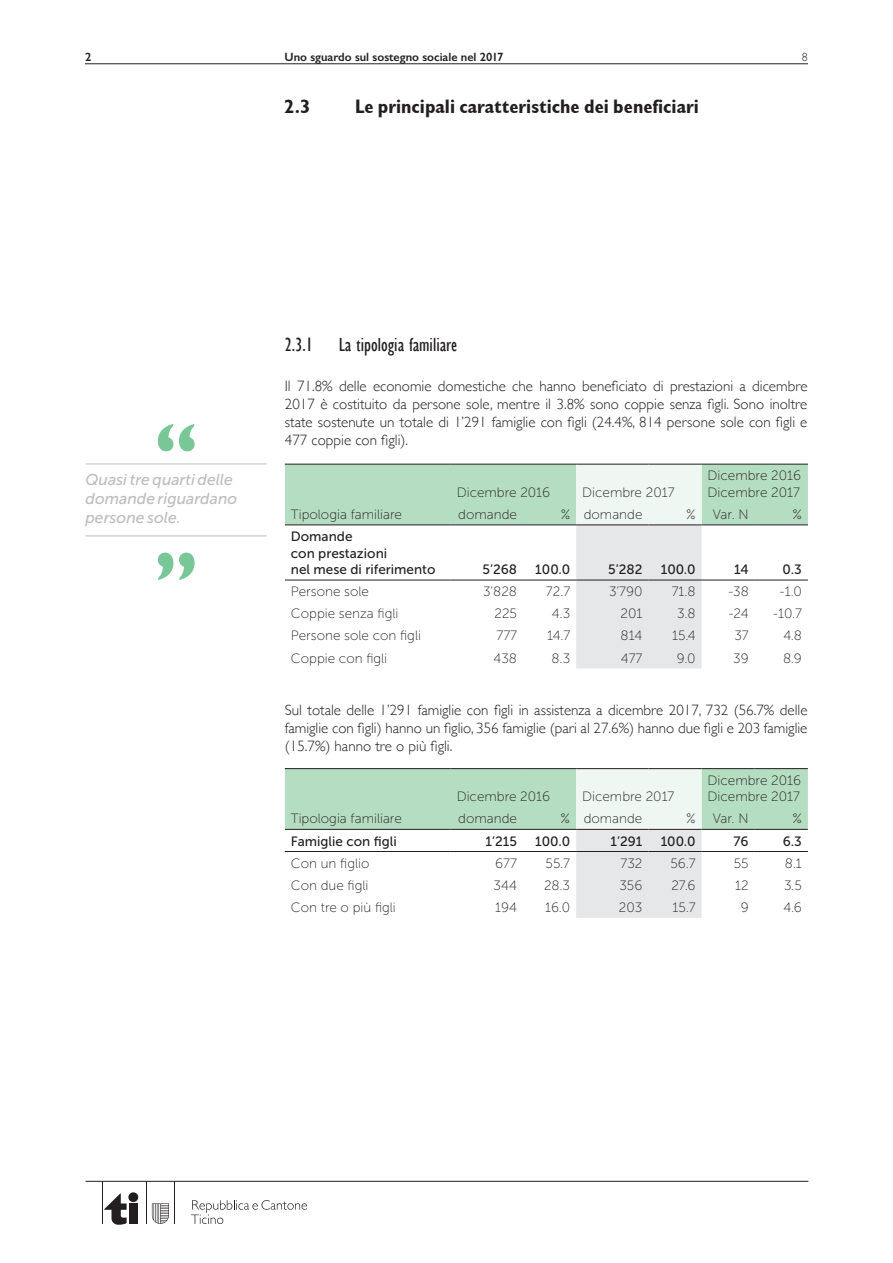
<style>
.page{position:relative;width:893px;height:1263px;background:#fff}
.page>*{position:absolute;margin:0;border:0;box-sizing:border-box;transform-origin:0 0}
.t1{font:700 condensed 19.5px "Gill Sans";color:#231f20}
.t2{font:19.5px "Gill Sans Condensed";color:#231f20}
.t3{font:italic 15.75px/18.8px "Museo Sans 500";color:#bcbdc0}
.t4{font:300 15px/18px "Gill Sans";color:#231f20;text-align:justify}
.t5{font:13.5px/16.5px "Museo Sans 100";color:#231f20}
.t6{font:13.5px/16.5px "Museo Sans 500";color:#231f20}
.t7{font:600 12px "Gill Sans";color:#231f20}
.t8{font:300 12px "Gill Sans";color:#231f20}
</style>
<div class="page">
<svg style="left:152px;top:1203px;width:17px;height:21px"></svg>
<hr style="left:147px;top:1181px;width:1px;height:43px;background:#231f20">
<hr style="left:174px;top:1181px;width:1px;height:43px;background:#231f20">
<div style="left:129px;top:1203px;width:9px;height:21px;background:#231f20"></div>
<div style="left:128px;top:1192px;width:10px;height:10px;background:#231f20;border-radius:50%"></div>
<svg style="left:104px;top:1193px;width:23px;height:32px"></svg>
<svg style="left:191px;top:1200px;width:116px;height:24px"></svg>
<hr style="left:102px;top:1181px;width:1px;height:43px;background:#231f20">
<hr style="left:86px;top:1181px;width:722px;height:1px;background:#231f20">
<hr style="left:85px;top:64px;width:723px;height:1px;background:#231f20">
<svg style="left:285px;top:465px;width:523px;height:203px"></svg>
<hr style="left:285px;top:464px;width:166px;height:1px;background:#231f20">
<hr style="left:451px;top:464px;width:72px;height:1px;background:#231f20">
<hr style="left:523px;top:464px;width:53px;height:1px;background:#231f20">
<hr style="left:576px;top:464px;width:72px;height:1px;background:#231f20">
<hr style="left:648px;top:464px;width:54px;height:1px;background:#231f20">
<hr style="left:702px;top:464px;width:53px;height:1px;background:#231f20">
<hr style="left:755px;top:464px;width:53px;height:1px;background:#231f20">
<hr style="left:285px;top:525px;width:166px;height:1px;background:#231f20">
<hr style="left:451px;top:525px;width:72px;height:1px;background:#231f20">
<hr style="left:523px;top:525px;width:53px;height:1px;background:#231f20">
<hr style="left:576px;top:525px;width:72px;height:1px;background:#231f20">
<hr style="left:648px;top:525px;width:54px;height:1px;background:#231f20">
<hr style="left:702px;top:525px;width:53px;height:1px;background:#231f20">
<hr style="left:755px;top:525px;width:53px;height:1px;background:#231f20">
<hr style="left:285px;top:580px;width:166px;height:1px;background:#231f20">
<hr style="left:451px;top:580px;width:72px;height:1px;background:#231f20">
<hr style="left:523px;top:580px;width:53px;height:1px;background:#231f20">
<hr style="left:576px;top:580px;width:72px;height:1px;background:#231f20">
<hr style="left:648px;top:580px;width:54px;height:1px;background:#231f20">
<hr style="left:702px;top:580px;width:53px;height:1px;background:#231f20">
<hr style="left:755px;top:580px;width:53px;height:1px;background:#231f20">
<svg style="left:285px;top:769px;width:523px;height:149px"></svg>
<hr style="left:285px;top:768px;width:166px;height:1px;background:#231f20">
<hr style="left:451px;top:768px;width:72px;height:1px;background:#231f20">
<hr style="left:523px;top:768px;width:53px;height:1px;background:#231f20">
<hr style="left:576px;top:768px;width:72px;height:1px;background:#231f20">
<hr style="left:648px;top:768px;width:54px;height:1px;background:#231f20">
<hr style="left:702px;top:768px;width:53px;height:1px;background:#231f20">
<hr style="left:755px;top:768px;width:53px;height:1px;background:#231f20">
<hr style="left:285px;top:829px;width:166px;height:1px;background:#231f20">
<hr style="left:451px;top:829px;width:72px;height:1px;background:#231f20">
<hr style="left:523px;top:829px;width:53px;height:1px;background:#231f20">
<hr style="left:576px;top:829px;width:72px;height:1px;background:#231f20">
<hr style="left:648px;top:829px;width:54px;height:1px;background:#231f20">
<hr style="left:702px;top:829px;width:53px;height:1px;background:#231f20">
<hr style="left:755px;top:829px;width:53px;height:1px;background:#231f20">
<hr style="left:285px;top:851px;width:166px;height:1px;background:#231f20">
<hr style="left:451px;top:851px;width:72px;height:1px;background:#231f20">
<hr style="left:523px;top:851px;width:53px;height:1px;background:#231f20">
<hr style="left:576px;top:851px;width:72px;height:1px;background:#231f20">
<hr style="left:648px;top:851px;width:54px;height:1px;background:#231f20">
<hr style="left:702px;top:851px;width:53px;height:1px;background:#231f20">
<hr style="left:755px;top:851px;width:53px;height:1px;background:#231f20">
<hr style="left:86px;top:464px;width:181px;height:1px;background:#bcbdc0">
<hr style="left:86px;top:536px;width:181px;height:1px;background:#bcbdc0">
<svg style="left:158px;top:424px;width:37px;height:27px"></svg>
<svg style="left:158px;top:553px;width:37px;height:27px"></svg>
<p class="t7" style="left:85px;top:50px;width:8px">2</p>
<p class="t7" style="left:285px;top:50px;width:221px">Uno sguardo sul sostegno sociale nel 2017</p>
<h1 class="t1" style="left:285px;top:94px;width:27px">2.3</h1>
<h1 class="t1" style="left:355px;top:94px;width:345px">Le principali caratteristiche dei beneficiari</h1>
<p class="t8" style="left:802px;top:47px;width:7px">8</p>
<p class="t3" style="left:86px;top:471px;width:153px">Quasi tre quarti delle domande riguardano persone sole.</p>
<h1 class="t2" style="left:285px;top:333px;width:30px">2.3.1</h1>
<h1 class="t2" style="left:339px;top:333px;width:120px">La tipologia familiare</h1>
<p class="t4" style="left:285px;top:376px;width:524px">Il 71.8% delle economie domestiche che hanno beneficiato di prestazioni a dicembre 2017 è costituito da persone sole, mentre il 3.8% sono coppie senza figli. Sono inoltre state sostenute un totale di 1’291 famiglie con figli (24.4%, 814 persone sole con figli e 477 coppie con figli).</p>
<p class="t5" style="left:457px;top:484px;width:95px">Dicembre 2016</p>
<p class="t5" style="left:582px;top:484px;width:94px">Dicembre 2017</p>
<p class="t5" style="left:708px;top:467px;width:95px">Dicembre 2016<br>Dicembre 2017</p>
<p class="t5" style="left:291px;top:506px;width:113px">Tipologia familiare</p>
<p class="t5" style="left:458px;top:506px;width:60px">domande</p>
<p class="t5" style="left:561px;top:506px;width:83px">% domande</p>
<p class="t5" style="left:686px;top:506px;width:11px">%</p>
<p class="t5" style="left:713px;top:506px;width:38px">Var. N</p>
<p class="t5" style="left:792px;top:506px;width:11px">%</p>
<p class="t6" style="left:291px;top:528px;width:146px">Domande<br>con prestazioni<br>nel mese di riferimento</p>
<p class="t6" style="left:482px;top:561px;width:36px">5’268</p>
<p class="t6" style="left:535px;top:561px;width:36px">100.0</p>
<p class="t6" style="left:608px;top:561px;width:36px">5’282</p>
<p class="t6" style="left:661px;top:561px;width:36px">100.0</p>
<p class="t6" style="left:734px;top:561px;width:16px">14</p>
<p class="t6" style="left:783px;top:561px;width:21px">0.3</p>
<p class="t5" style="left:291px;top:583px;width:80px">Persone sole</p>
<p class="t5" style="left:483px;top:583px;width:35px">3’828</p>
<p class="t5" style="left:546px;top:583px;width:26px">72.7</p>
<p class="t5" style="left:609px;top:583px;width:35px">3’790</p>
<p class="t5" style="left:672px;top:583px;width:25px">71.8</p>
<p class="t5" style="left:728px;top:583px;width:22px">-38</p>
<p class="t5" style="left:780px;top:583px;width:23px">-1.0</p>
<p class="t5" style="left:291px;top:605px;width:109px">Coppie senza figli</p>
<p class="t5" style="left:494px;top:605px;width:24px">225</p>
<p class="t5" style="left:552px;top:605px;width:20px">4.3</p>
<p class="t5" style="left:621px;top:605px;width:23px">201</p>
<p class="t5" style="left:677px;top:605px;width:20px">3.8</p>
<p class="t5" style="left:729px;top:605px;width:21px">-24</p>
<p class="t5" style="left:773px;top:605px;width:30px">-10.7</p>
<p class="t5" style="left:291px;top:628px;width:132px">Persone sole con figli</p>
<p class="t5" style="left:496px;top:628px;width:22px">777</p>
<p class="t5" style="left:547px;top:628px;width:25px">14.7</p>
<p class="t5" style="left:621px;top:628px;width:23px">814</p>
<p class="t5" style="left:672px;top:628px;width:25px">15.4</p>
<p class="t5" style="left:734px;top:628px;width:16px">37</p>
<p class="t5" style="left:783px;top:628px;width:20px">4.8</p>
<p class="t5" style="left:291px;top:650px;width:98px">Coppie con figli</p>
<p class="t5" style="left:493px;top:650px;width:25px">438</p>
<p class="t5" style="left:552px;top:650px;width:20px">8.3</p>
<p class="t5" style="left:621px;top:650px;width:23px">477</p>
<p class="t5" style="left:677px;top:650px;width:20px">9.0</p>
<p class="t5" style="left:733px;top:650px;width:17px">39</p>
<p class="t5" style="left:783px;top:650px;width:20px">8.9</p>
<p class="t4" style="left:285px;top:700px;width:524px">Sul totale delle 1’291 famiglie con figli in assistenza a dicembre 2017, 732 (56.7% delle famiglie con figli) hanno un figlio, 356 famiglie (pari al 27.6%) hanno due figli e 203 famiglie (15.7%) hanno tre o più figli.</p>
<p class="t5" style="left:457px;top:788px;width:95px">Dicembre 2016</p>
<p class="t5" style="left:582px;top:788px;width:94px">Dicembre 2017</p>
<p class="t5" style="left:708px;top:772px;width:95px">Dicembre 2016<br>Dicembre 2017</p>
<p class="t5" style="left:291px;top:811px;width:113px">Tipologia familiare</p>
<p class="t5" style="left:458px;top:811px;width:60px">domande</p>
<p class="t5" style="left:561px;top:811px;width:83px">% domande</p>
<p class="t5" style="left:686px;top:811px;width:11px">%</p>
<p class="t5" style="left:713px;top:811px;width:38px">Var. N</p>
<p class="t5" style="left:792px;top:811px;width:11px">%</p>
<p class="t6" style="left:291px;top:833px;width:107px">Famiglie con figli</p>
<p class="t6" style="left:485px;top:833px;width:33px">1’215</p>
<p class="t6" style="left:535px;top:833px;width:36px">100.0</p>
<p class="t6" style="left:610px;top:833px;width:33px">1’291</p>
<p class="t6" style="left:661px;top:833px;width:36px">100.0</p>
<p class="t6" style="left:733px;top:833px;width:17px">76</p>
<p class="t6" style="left:783px;top:833px;width:21px">6.3</p>
<p class="t5" style="left:291px;top:855px;width:80px">Con un figlio</p>
<p class="t5" style="left:495px;top:855px;width:23px">677</p>
<p class="t5" style="left:546px;top:855px;width:26px">55.7</p>
<p class="t5" style="left:620px;top:855px;width:23px">732</p>
<p class="t5" style="left:670px;top:855px;width:27px">56.7</p>
<p class="t5" style="left:734px;top:855px;width:16px">55</p>
<p class="t5" style="left:785px;top:855px;width:19px">8.1</p>
<p class="t5" style="left:291px;top:877px;width:79px">Con due figli</p>
<p class="t5" style="left:494px;top:877px;width:25px">344</p>
<p class="t5" style="left:544px;top:877px;width:28px">28.3</p>
<p class="t5" style="left:619px;top:877px;width:24px">356</p>
<p class="t5" style="left:671px;top:877px;width:26px">27.6</p>
<p class="t5" style="left:735px;top:877px;width:15px">12</p>
<p class="t5" style="left:784px;top:877px;width:19px">3.5</p>
<p class="t5" style="left:291px;top:899px;width:107px">Con tre o più figli</p>
<p class="t5" style="left:495px;top:899px;width:23px">194</p>
<p class="t5" style="left:545px;top:899px;width:26px">16.0</p>
<p class="t5" style="left:619px;top:899px;width:25px">203</p>
<p class="t5" style="left:672px;top:899px;width:25px">15.7</p>
<p class="t5" style="left:741px;top:899px;width:9px">9</p>
<p class="t5" style="left:783px;top:899px;width:20px">4.6</p>
</div>
